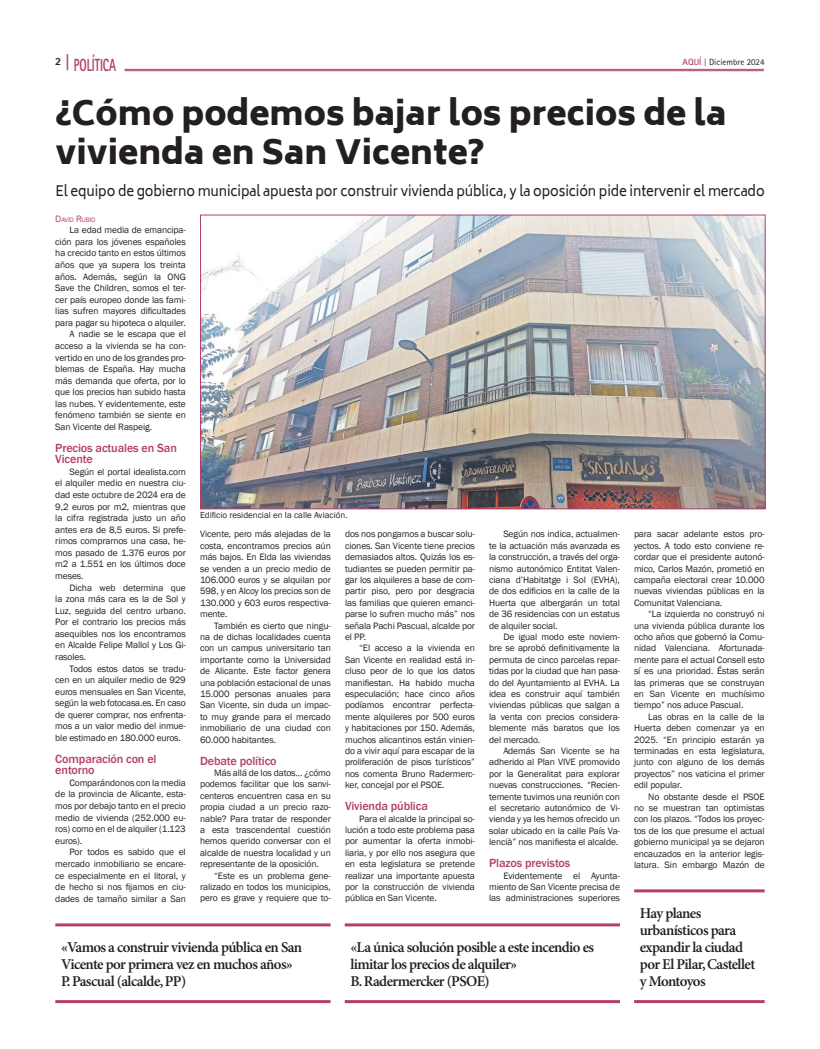
<style>
.page{position:relative;width:820px;height:1049px;background:#fff}
.page>*{position:absolute;margin:0;border:0;box-sizing:border-box;transform-origin:0 0}
.t1{font:900 33px/39.6px "Biryani";color:#231f20}
.t2{font:800 17.6px "Rotis Sans Serif Std";color:#b23f6a;scale:.64 1}
.t3{font:600 15px/17px "Minion Pro";letter-spacing:-.04em;color:#231f20}
.t4{font:14px "Biryani";letter-spacing:-.01em;color:#231f20;scale:.94 1}
.t5{font:500 12.1px/11.2px "Franklin Gothic";letter-spacing:-.01em;color:#b23f6a}
.t6{font:800 11px "Rotis Sans Serif Std";color:#231f20}
.t7{font:9.5px/11.4px "Franklin Gothic";letter-spacing:-.01em;color:#231f20;text-align:justify}
.t8{font:9px "Franklin Gothic";color:#231f20}
.t9{font:9px "Rotis Sans Serif Std";color:#231f20}
.t10{font:6.7px "Franklin Gothic";letter-spacing:-.015em;color:#b23f6a}
.s1{font-size:18.2px}
.s2{font-weight:700;color:#b23f6a}
.s3{font-family:"Rotis Serif Std";font-weight:700;color:#b23f6a}
.s4{font-size:9.5px}
</style>
<div class="page">
<img style="left:202px;top:216px;width:561px;height:291px">
<div style="left:200px;top:214px;width:565px;height:295px;border:1px solid #b23f6a"></div>
<hr style="left:55px;top:923px;width:275px;height:3px;background:#b23f6a">
<hr style="left:55px;top:1000px;width:275px;height:3px;background:#b23f6a">
<hr style="left:344px;top:923px;width:275px;height:3px;background:#b23f6a">
<hr style="left:344px;top:1000px;width:275px;height:3px;background:#b23f6a">
<hr style="left:634px;top:889px;width:130px;height:3px;background:#b23f6a">
<hr style="left:634px;top:1000px;width:130px;height:3px;background:#b23f6a">
<hr style="left:125px;top:69px;width:638px;height:1px;background:#b23f6a">
<hr style="left:125px;top:71px;width:638px;height:1px;background:#b23f6a">
<h2 class="t2" style="left:65px;top:54px;width:81px"><span class="s1">|</span> POLÍTICA</h2>
<p class="t6" style="left:55px;top:54px;width:8px">2</p>
<p class="t9" style="left:682px;top:57px;width:83px"><span class="s2">AQUÍ</span> <span class="s3">|</span> Diciembre 2024</p>
<h1 class="t1" style="left:55px;top:93px;width:672px">¿Cómo podemos bajar los precios de la vivienda en San Vicente?</h1>
<h3 class="t4" style="left:55px;top:183px;width:755px">El equipo de gobierno municipal apuesta por construir vivienda pública, y la oposición pide intervenir el mercado</h3>
<p class="t10" style="left:55px;top:215px;width:42px"><span class="s4">D</span>AVID <span class="s4">R</span>UBIO</p>
<p class="t7" style="left:69px;top:225px;width:118px">La edad media de emancipa-</p>
<p class="t7" style="left:55px;top:236px;width:132px">ción para los jóvenes españoles</p>
<p class="t7" style="left:55px;top:248px;width:132px">ha crecido tanto en estos últimos</p>
<p class="t7" style="left:55px;top:259px;width:132px">años que ya supera los treinta</p>
<p class="t7" style="left:55px;top:271px;width:132px">años. Además, según la ONG</p>
<p class="t7" style="left:55px;top:282px;width:132px">Save the Children, somos el ter-</p>
<p class="t7" style="left:55px;top:294px;width:132px">cer país europeo donde las fami-</p>
<p class="t7" style="left:55px;top:306px;width:132px">lias sufren mayores dificultades</p>
<p class="t7" style="left:55px;top:317px;width:132px">para pagar su hipoteca o alquiler.</p>
<p class="t7" style="left:69px;top:329px;width:118px">A nadie se le escapa que el</p>
<p class="t7" style="left:55px;top:340px;width:132px">acceso a la vivienda se ha con-</p>
<p class="t7" style="left:55px;top:352px;width:132px">vertido en uno de los grandes pro-</p>
<p class="t7" style="left:55px;top:363px;width:132px">blemas de España. Hay mucha</p>
<p class="t7" style="left:55px;top:375px;width:132px">más demanda que oferta, por lo</p>
<p class="t7" style="left:55px;top:387px;width:132px">que los precios han subido hasta</p>
<p class="t7" style="left:55px;top:398px;width:132px">las nubes. Y evidentemente, este</p>
<p class="t7" style="left:55px;top:410px;width:132px">fenómeno también se siente en</p>
<p class="t7" style="left:55px;top:421px;width:98px">San Vicente del Raspeig.</p>
<p class="t5" style="left:55px;top:443px;width:123px">Precios actuales en San<br>Vicente</p>
<p class="t7" style="left:55px;top:466px;width:132px;text-indent:14px">Según el portal idealista.com el alquiler medio en nuestra ciu&shy;dad este octubre de 2024 era de 9,2 euros por m2, mientras que la cifra registrada justo un año antes era de 8,5 euros. Si prefe&shy;rimos comprarnos una casa, he&shy;mos pasado de 1.376 euros por m2 a 1.551 en los últimos doce meses.</p>
<p class="t7" style="left:55px;top:582px;width:132px;text-indent:14px">Dicha web determina que la zona más cara es la de Sol y Luz, seguida del centro urbano.<br>Por el contrario los precios más asequibles nos los encontramos en Alcalde Felipe Mallol y Los Gi&shy;rasoles.</p>
<p class="t7" style="left:55px;top:663px;width:132px;text-indent:14px">Todos estos datos se tradu&shy;cen en un alquiler medio de 929 euros mensuales en San Vicente, según la web fotocasa.es. En caso de querer comprar, nos enfrenta&shy;mos a un valor medio del inmue&shy;ble estimado en 180.000 euros.</p>
<p class="t5" style="left:55px;top:754px;width:103px">Comparación con el entorno</p>
<p class="t7" style="left:55px;top:777px;width:132px;text-indent:14px">Comparándonos con la media de la provincia de Alicante, esta&shy;mos por debajo tanto en el precio medio de vivienda (252.000 eu&shy;ros) como en el de alquiler (1.123 euros).</p>
<p class="t7" style="left:55px;top:846px;width:132px;text-indent:14px">Por todos es sabido que el mercado inmobiliario se encare&shy;ce especialmente en el litoral, y de hecho si nos fijamos en ciu&shy;dades de tamaño similar a San</p>
<p class="t8" style="left:200px;top:509px;width:149px">Edificio residencial en la calle Aviación.</p>
<p class="t7" style="left:200px;top:529px;width:132px">Vicente, pero más alejadas de la costa, encontramos precios aún más bajos. En Elda las viviendas se venden a un precio medio de 106.000 euros y se alquilan por 598, y en Alcoy los precios son de 130.000 y 603 euros respectiva&shy;mente.</p>
<p class="t7" style="left:200px;top:620px;width:132px;text-indent:14px">También es cierto que ningu&shy;na de dichas localidades cuenta con un campus universitario tan importante como la Universidad de Alicante. Este factor genera una población estacional de unas 15.000 personas anuales para San Vicente, sin duda un impac&shy;to muy grande para el mercado inmobiliario de una ciudad con 60.000 habitantes.</p>
<p class="t5" style="left:200px;top:755px;width:78px">Debate político</p>
<p class="t7" style="left:200px;top:767px;width:132px;text-indent:14px">Más allá de los datos… ¿cómo podemos facilitar que los sanvi&shy;centeros encuentren casa en su propia ciudad a un precio razo&shy;nable? Para tratar de responder a esta trascendental cuestión hemos querido conversar con el alcalde de nuestra localidad y un representante de la oposición.</p>
<p class="t7" style="left:200px;top:870px;width:132px;text-indent:14px">“Este es un problema gene&shy;ralizado en todos los municipios, pero es grave y requiere que to-</p>
<p class="t7" style="left:345px;top:529px;width:131px">dos nos pongamos a buscar solu&shy;ciones. San Vicente tiene precios demasiados altos. Quizás los es&shy;tudiantes se pueden permitir pa&shy;gar los alquileres a base de com&shy;partir piso, pero por desgracia las familias que quieren emanci&shy;parse lo sufren mucho más” nos señala Pachi Pascual, alcalde por el PP.</p>
<p class="t7" style="left:345px;top:643px;width:131px;text-indent:14px">“El acceso a la vivienda en San Vicente en realidad está in&shy;cluso peor de lo que los datos manifiestan. Ha habido mucha especulación; hace cinco años podíamos encontrar perfecta&shy;mente alquileres por 500 euros y habitaciones por 150. Además, muchos alicantinos están vinien&shy;do a vivir aquí para escapar de la proliferación de pisos turísticos” nos comenta Bruno Radermerc&shy;ker, concejal por el PSOE.</p>
<p class="t5" style="left:345px;top:801px;width:84px">Vivienda pública</p>
<p class="t7" style="left:345px;top:813px;width:131px;text-indent:14px">Para el alcalde la principal so&shy;lución a todo este problema pasa por aumentar la oferta inmobi&shy;liaria, y por ello nos asegura que en esta legislatura se pretende realizar una importante apuesta por la construcción de vivienda pública en San Vicente.</p>
<p class="t7" style="left:489px;top:529px;width:132px;text-indent:14px">Según nos indica, actualmen&shy;te la actuación más avanzada es la construcción, a través del orga&shy;nismo autonómico Entitat Valen&shy;ciana d’Habitatge i Sol (EVHA), de dos edificios en la calle de la Huerta que albergarán un total de 36 residencias con un estatus de alquiler social.</p>
<p class="t7" style="left:489px;top:631px;width:132px;text-indent:14px">De igual modo este noviem&shy;bre se aprobó definitivamente la permuta de cinco parcelas repar&shy;tidas por la ciudad que han pasa&shy;do del Ayuntamiento al EVHA. La idea es construir aquí también viviendas públicas que salgan a la venta con precios considera&shy;blemente más baratos que los del mercado.</p>
<p class="t7" style="left:489px;top:745px;width:132px;text-indent:14px">Además San Vicente se ha adherido al Plan VIVE promovido por la Generalitat para explorar nuevas construcciones. “Recien&shy;temente tuvimos una reunión con el secretario autonómico de Vi&shy;vienda y ya les hemos ofrecido un solar ubicado en la calle País Va&shy;lencià” nos manifiesta el alcalde.</p>
<p class="t5" style="left:489px;top:858px;width:83px">Plazos previstos</p>
<p class="t7" style="left:489px;top:870px;width:132px;text-indent:14px">Evidentemente el Ayunta&shy;miento de San Vicente precisa de las administraciones superiores</p>
<h3 class="t3" style="left:61px;top:939px;width:242px">«Vamos a construir vivienda pública en San<br>Vicente por primera vez en muchos años»<br>P. Pascual (alcalde, PP)</h3>
<h3 class="t3" style="left:350px;top:939px;width:245px">«La única solución posible a este incendio es limitar los precios de alquiler»<br>B. Radermercker (PSOE)</h3>
<p class="t7" style="left:633px;top:529px;width:132px">para sacar adelante estos pro&shy;yectos. A todo esto conviene re&shy;cordar que el presidente autonó&shy;mico, Carlos Mazón, prometió en campaña electoral crear 10.000 nuevas viviendas públicas en la Comunitat Valenciana.</p>
<p class="t7" style="left:633px;top:608px;width:132px;text-indent:14px">“La izquierda no construyó ni una vivienda pública durante los ocho años que gobernó la Comu&shy;nidad Valenciana. Afortunada&shy;mente para el actual Consell esto sí es una prioridad. Éstas serán las primeras que se construyan en San Vicente en muchísimo tiempo” nos aduce Pascual.</p>
<p class="t7" style="left:633px;top:711px;width:132px;text-indent:14px">Las obras en la calle de la Huerta deben comenzar ya en 2025. “En principio estarán ya terminadas en esta legislatura, junto con alguno de los demás proyectos” nos vaticina el primer edil popular.</p>
<p class="t7" style="left:633px;top:791px;width:132px;text-indent:14px">No obstante desde el PSOE no se muestran tan optimistas con los plazos. “Todos los proyec&shy;tos de los que presume el actual gobierno municipal ya se dejaron encauzados en la anterior legis&shy;latura. Sin embargo Mazón de</p>
<h3 class="t3" style="left:639px;top:905px;width:117px">Hay planes urbanísticos para expandir la ciudad por El Pilar, Castellet y Montoyos</h3>
</div>
